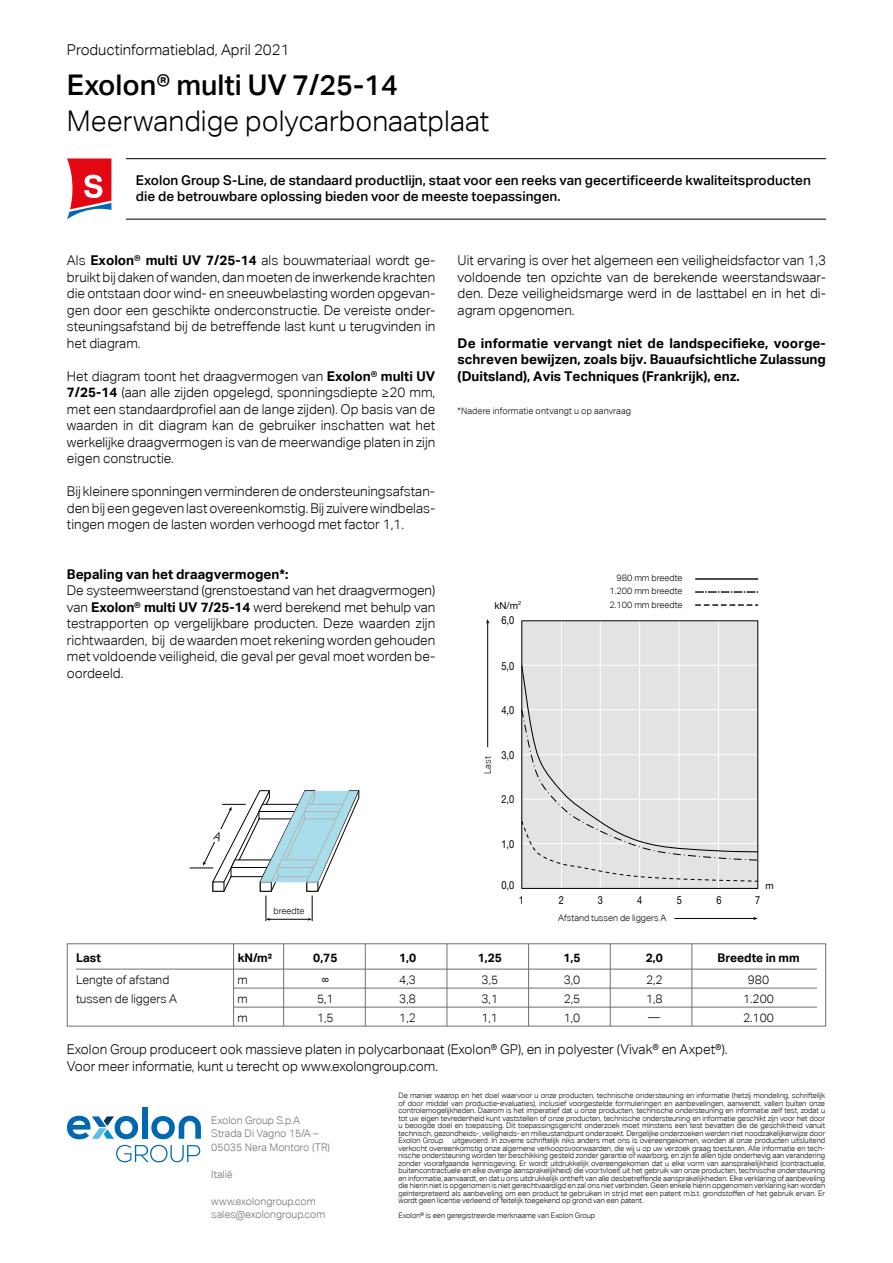
<style>
.page{position:relative;width:893px;height:1263px;background:#fff}
.page>*{position:absolute;margin:0;border:0;box-sizing:border-box;transform-origin:0 0}
.t1{font:300 28.5px "Aktiv Grotesk";color:#000}
.t2{font:500 28.5px "Aktiv Grotesk";color:#000}
.t3{font:300 15px "Aktiv Grotesk";color:#000}
.t4{font:300 13.5px/16.5px "Aktiv Grotesk";color:#000;text-align:justify}
.t5{font:700 13.5px/16.5px "Aktiv Grotesk";color:#000;text-align:justify}
.t6{font:500 13.5px/16.5px "Aktiv Grotesk";color:#000}
.t7{font:300 12px "Aktiv Grotesk";color:#000}
.t8{font:700 12px "Aktiv Grotesk";color:#000}
.t9{font:11.1px "Helvetica Neue";color:#000;scale:.83 1}
.t10{font:300 10.5px/13.5px "Aktiv Grotesk";color:#706f6f}
.t11{font:9.75px "Helvetica Neue";color:#000}
.t12{font:300 9px/13.8px "Aktiv Grotesk";letter-spacing:-.005em;color:#000;text-align:justify}
.t13{font:300 7.5px/7.5px "Aktiv Grotesk";letter-spacing:-.005em;color:#000;text-align:justify}
.s1{font-weight:700}
</style>
<div class="page">
<hr style="left:126px;top:158px;width:700px;height:1px;background:#000">
<hr style="left:126px;top:219px;width:700px;height:1px;background:#000">
<div style="left:522px;top:621px;width:236px;height:267px;background:#e3e3e3"></div>
<hr style="left:487px;top:622px;width:1px;height:125px;background:#000">
<svg style="left:486px;top:619px;width:3px;height:5px"></svg>
<hr style="left:674px;top:918px;width:80px;height:1px;background:#000">
<hr style="left:695px;top:578px;width:63px;height:2px;background:#000">
<svg style="left:695px;top:591px;width:63px;height:2px"></svg>
<svg style="left:695px;top:604px;width:63px;height:2px"></svg>
<hr style="left:561px;top:621px;width:1px;height:267px;background:#fff">
<hr style="left:600px;top:621px;width:1px;height:267px;background:#fff">
<hr style="left:639px;top:621px;width:1px;height:267px;background:#fff">
<hr style="left:679px;top:621px;width:1px;height:267px;background:#fff">
<hr style="left:718px;top:621px;width:1px;height:267px;background:#fff">
<svg style="left:523px;top:664px;width:233px;height:218px"></svg>
<hr style="left:76px;top:969px;width:741px;height:1px;background:#706f6f">
<hr style="left:233px;top:988px;width:584px;height:1px;background:#706f6f">
<hr style="left:233px;top:1007px;width:584px;height:1px;background:#706f6f">
<div style="left:67px;top:943px;width:759px;height:83px;border:1px solid #706f6f"></div>
<hr style="left:528px;top:944px;width:1px;height:82px;background:#706f6f">
<hr style="left:447px;top:944px;width:1px;height:82px;background:#706f6f">
<hr style="left:365px;top:944px;width:1px;height:82px;background:#706f6f">
<hr style="left:283px;top:944px;width:1px;height:82px;background:#706f6f">
<hr style="left:233px;top:944px;width:1px;height:82px;background:#706f6f">
<hr style="left:610px;top:944px;width:1px;height:82px;background:#706f6f">
<hr style="left:692px;top:944px;width:1px;height:82px;background:#706f6f">
<div style="left:142px;top:1107px;width:5px;height:32px;background:#0067b2"></div>
<svg style="left:151px;top:1116px;width:50px;height:23px"></svg>
<svg style="left:67px;top:1116px;width:71px;height:23px"></svg>
<svg style="left:116px;top:1145px;width:85px;height:17px"></svg>
<svg style="left:67px;top:158px;width:44px;height:61px"></svg>
<svg style="left:190px;top:790px;width:169px;height:131px"></svg>
<h2 class="t3" style="left:67px;top:41px;width:224px">Productinformatieblad, April 2021</h2>
<h1 class="t2" style="left:67px;top:67px;width:333px">Exolon® multi UV 7/25-14</h1>
<h1 class="t1" style="left:67px;top:104px;width:424px">Meerwandige polycarbonaatplaat</h1>
<h3 class="t6" style="left:136px;top:171px;width:676px">Exolon Group S-Line, de standaard productlijn, staat voor een reeks van gecertificeerde kwaliteitsproducten die de betrouwbare oplossing bieden voor de meeste toepassingen.</h3>
<p class="t4" style="left:67px;top:252px;width:370px">Als <span class="s1">Exolon® multi UV 7/25-14</span> als bouwmateriaal wordt ge&shy;bruikt bij daken of wanden, dan moeten de inwerkende krachten die ontstaan door wind- en sneeuwbelasting worden opgevan&shy;gen door een geschikte onderconstructie. De vereiste onder&shy;steuningsafstand bij de betreffende last kunt u terugvinden in het diagram.</p>
<p class="t4" style="left:67px;top:368px;width:370px">Het diagram toont het draagvermogen van <span class="s1">Exolon® multi UV 7/25-14</span> (aan alle zijden opgelegd, sponningsdiepte ≥20 mm, met een standaardprofiel aan de lange zijden). Op basis van de waarden in dit diagram kan de gebruiker inschatten wat het werkelijke draagvermogen is van de meerwandige platen in zijn eigen constructie.</p>
<h3 class="t4" style="left:67px;top:483px;width:370px">Bij kleinere sponningen verminderen de ondersteuningsafstan&shy;den bij een gegeven last overeenkomstig. Bij zuivere windbelas&shy;tingen mogen de lasten worden verhoogd met factor 1,1.</h3>
<h3 class="t5" style="left:67px;top:565px;width:223px">Bepaling van het draagvermogen*:</h3>
<p class="t4" style="left:67px;top:582px;width:370px">De systeemweerstand (grenstoestand van het draagvermogen) van <span class="s1">Exolon® multi UV 7/25-14</span> werd berekend met behulp van testrapporten op vergelijkbare producten. Deze waarden zijn richtwaarden, bij de waarden moet rekening worden gehouden met voldoende veiligheid, die geval per geval moet worden be&shy;oordeeld.</p>
<p class="t12" style="left:274px;top:903px;width:32px">breedte</p>
<h3 class="t4" style="left:458px;top:252px;width:370px">Uit ervaring is over het algemeen een veiligheidsfactor van 1,3 voldoende ten opzichte van de berekende weerstandswaar&shy;den. Deze veiligheidsmarge werd in de lasttabel en in het di&shy;agram opgenomen.</h3>
<h3 class="t5" style="left:458px;top:334px;width:370px">De informatie vervangt niet de landspecifieke, voorge&shy;schreven bewijzen, zoals bijv. Bauaufsichtliche Zulassung (Duitsland), Avis Techniques (Frankrijk), enz.</h3>
<p class="t12" style="left:458px;top:403px;width:175px">*Nadere informatie ontvangt u op aanvraag</p>
<h3 class="t11" style="left:495px;top:598px;width:28px">kN/m<sup>2</sup></h3>
<h3 class="t9" style="left:501px;top:612px;width:17px">6,0</h3>
<h3 class="t9" style="left:501px;top:658px;width:17px">5,0</h3>
<h3 class="t9" style="left:501px;top:702px;width:17px">4,0</h3>
<p class="t12" style="left:481px;top:773px;width:19px;rotate:-90deg">Last</p>
<h3 class="t9" style="left:501px;top:747px;width:17px">3,0</h3>
<h3 class="t9" style="left:501px;top:791px;width:17px">2,0</h3>
<h3 class="t9" style="left:501px;top:836px;width:17px">1,0</h3>
<h3 class="t9" style="left:501px;top:877px;width:17px">0,0</h3>
<p class="t12" style="left:609px;top:570px;width:75px;text-indent:7px">980 mm breedte 1.200 mm breedte 2.100 mm breedte</p>
<h3 class="t11" style="left:765px;top:878px;width:10px">m</h3>
<h3 class="t9" style="left:519px;top:892px;width:8px">1</h3>
<h3 class="t9" style="left:559px;top:892px;width:8px">2</h3>
<h3 class="t9" style="left:598px;top:892px;width:8px">3</h3>
<h3 class="t9" style="left:637px;top:892px;width:8px">4</h3>
<h3 class="t9" style="left:677px;top:892px;width:8px">5</h3>
<h3 class="t9" style="left:716px;top:892px;width:8px">6</h3>
<h3 class="t9" style="left:755px;top:892px;width:8px">7</h3>
<p class="t12" style="left:558px;top:911px;width:110px">Afstand tussen de liggers A</p>
<h3 class="t8" style="left:76px;top:950px;width:26px">Last</h3>
<h3 class="t8" style="left:238px;top:950px;width:36px">kN/m²</h3>
<h3 class="t8" style="left:313px;top:950px;width:26px">0,75</h3>
<h3 class="t8" style="left:399px;top:950px;width:19px">1,0</h3>
<h3 class="t8" style="left:478px;top:950px;width:26px">1,25</h3>
<h3 class="t8" style="left:563px;top:950px;width:19px">1,5</h3>
<h3 class="t8" style="left:646px;top:950px;width:19px">2,0</h3>
<h3 class="t8" style="left:718px;top:950px;width:83px">Breedte in mm</h3>
<h3 class="t7" style="left:76px;top:972px;width:95px">Lengte of afstand</h3>
<h3 class="t7" style="left:238px;top:972px;width:12px">m</h3>
<h3 class="t7" style="left:322px;top:972px;width:9px">∞</h3>
<h3 class="t7" style="left:399px;top:972px;width:18px">4,3</h3>
<h3 class="t7" style="left:482px;top:972px;width:18px">3,5</h3>
<h3 class="t7" style="left:564px;top:972px;width:18px">3,0</h3>
<h3 class="t7" style="left:646px;top:972px;width:18px">2,2</h3>
<h3 class="t7" style="left:748px;top:972px;width:23px">980</h3>
<h3 class="t7" style="left:76px;top:991px;width:103px">tussen de liggers A</h3>
<h3 class="t7" style="left:238px;top:991px;width:12px">m</h3>
<h3 class="t7" style="left:317px;top:991px;width:18px">5,1</h3>
<h3 class="t7" style="left:399px;top:991px;width:18px">3,8</h3>
<h3 class="t7" style="left:481px;top:991px;width:18px">3,1</h3>
<h3 class="t7" style="left:564px;top:991px;width:18px">2,5</h3>
<h3 class="t7" style="left:646px;top:991px;width:18px">1,8</h3>
<h3 class="t7" style="left:743px;top:991px;width:32px">1.200</h3>
<h3 class="t7" style="left:238px;top:1010px;width:12px">m</h3>
<h3 class="t7" style="left:317px;top:1010px;width:18px">1,5</h3>
<h3 class="t7" style="left:399px;top:1010px;width:18px">1,2</h3>
<h3 class="t7" style="left:481px;top:1010px;width:18px">1,1</h3>
<h3 class="t7" style="left:564px;top:1010px;width:18px">1,0</h3>
<h3 class="t7" style="left:648px;top:1010px;width:13px">—</h3>
<h3 class="t7" style="left:743px;top:1010px;width:32px">2.100</h3>
<h3 class="t4" style="left:67px;top:1041px;width:662px">Exolon Group produceert ook massieve platen in polycarbonaat (Exolon® GP), en in polyester (Vivak® en Axpet®).<br>Voor meer informatie, kunt u terecht op www.exolongroup.com.</h3>
<h3 class="t10" style="left:211px;top:1113px;width:120px">Exolon Group S.p.A<br>Strada Di Vagno 15/A –<br>05035 Nera Montoro (TR)</h3>
<h3 class="t10" style="left:211px;top:1167px;width:23px">Italië</h3>
<h3 class="t10" style="left:211px;top:1194px;width:116px">www.exolongroup.com sales@exolongroup.com</h3>
<p class="t13" style="left:398px;top:1092px;width:428px">De manier waarop en het doel waarvoor u onze producten, technische ondersteuning en informatie (hetzij mondeling, schriftelijk of door middel van productie-evaluaties), inclusief voorgestelde formuleringen en aanbevelingen, aanwendt, vallen buiten onze controlemogelijkheden. Daarom is het imperatief dat u onze producten, technische ondersteuning en informatie zelf test, zodat u tot uw eigen tevredenheid kunt vaststellen of onze producten, technische ondersteuning en informatie geschikt zijn voor het door u beoogde doel en toepassing. Dit toepassingsgericht onderzoek moet minstens een test bevatten die de geschiktheid vanuit technisch, gezondheids-, veiligheids- en milieustandpunt onderzoekt. Dergelijke onderzoeken werden niet noodzakelijkerwijze door Exolon Group uitgevoerd. In zoverre schriftelijk niks anders met ons is overeengekomen, worden al onze producten uitsluitend verkocht overeenkomstig onze algemene verkoopsvoorwaarden, die wij u op uw verzoek graag toesturen. Alle informatie en tech&shy;nische ondersteuning worden ter beschikking gesteld zonder garantie of waarborg, en zijn te allen tijde onderhevig aan verandering zonder voorafgaande kennisgeving. Er wordt uitdrukkelijk overeengekomen dat u elke vorm van aansprakelijkheid (contractuele, buitencontractuele en elke overige aansprakelijkheid) die voortvloeit uit het gebruik van onze producten, technische ondersteuning en informatie, aanvaardt, en dat u ons uitdrukkelijk ontheft van alle desbetreffende aansprakelijkheden. Elke verklaring of aanbeveling die hierin niet is opgenomen is niet gerechtvaardigd en zal ons niet verbinden. Geen enkele hierin opgenomen verklaring kan worden geïnterpreteerd als aanbeveling om een product te gebruiken in strijd met een patent m.b.t. grondstoffen of het gebruik ervan. Er wordt geen licentie verleend of feitelijk toegekend op grond van een patent.</p>
<p class="t13" style="left:398px;top:1212px;width:198px">Exolon® is een geregistreerde merknaame van Exolon Group</p>
</div>
